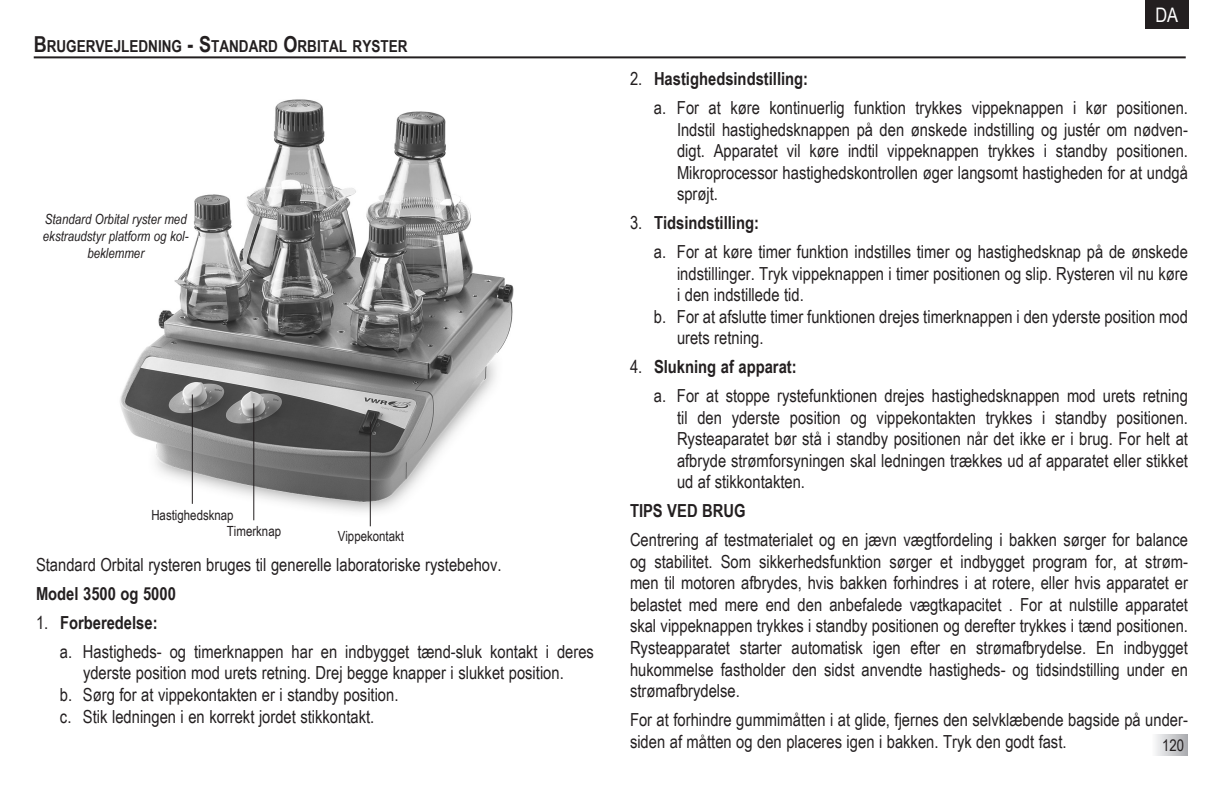
<style>
.page{position:relative;width:1224px;height:792px;background:#fff}
.page>*{position:absolute;margin:0;border:0;box-sizing:border-box;transform-origin:0 0}
.t1{font:20px "Arial Narrow";color:#fff}
.t2{font:18px/21.6px "Arial Narrow";color:#231f20;text-align:justify}
.t3{font:700 18px "Arial Narrow";color:#231f20}
.line_below{font:700 16.4px "Arial Narrow";color:#231f20}
.t4{font:16px "Arial Narrow";color:#231f20}
.t5{font:italic 14px/16.8px "Arial Narrow";color:#231f20;text-align:center}
.t6{font:14px "Arial Narrow";color:#231f20}
.s1{font-size:22px}
.s2{font-weight:400}
</style>
<div class="page">
<img style="left:120px;top:99px;width:394px;height:428px">
<hr style="left:192px;top:394px;width:1px;height:110px;background:#231f20">
<hr style="left:253px;top:403px;width:1px;height:117px;background:#231f20">
<hr style="left:370px;top:422px;width:1px;height:104px;background:#231f20">
<div style="left:1145px;top:0;width:44px;height:29px;background:#231f20"></div>
<hr style="left:34px;top:56px;width:1152px;height:2px;background:#231f20">
<svg style="left:1155px;top:734px;width:33px;height:22px"></svg>
<p class="line_below" style="left:34px;top:34px;width:375px"><span class="s1">B</span>RUGERVEJLEDNING <span class="s1">- S</span>TANDARD <span class="s1">O</span>RBITAL RYSTER</p>
<p class="t5" style="left:43px;top:210px;width:147px">Standard Orbital ryster med ekstraudstyr platform og kol&shy;beklemmer</p>
<p class="t6" style="left:151px;top:505px;width:84px">Hastighedsknap</p>
<p class="t6" style="left:227px;top:521px;width:56px">Timerknap</p>
<p class="t6" style="left:338px;top:526px;width:68px">Vippekontakt</p>
<p class="t2" style="left:36px;top:554px;width:467px">Standard Orbital rysteren bruges til generelle laboratoriske rystebehov.</p>
<p class="t3" style="left:36px;top:580px;width:141px">Model 3500 og 5000</p>
<p class="t3" style="left:36px;top:609px;width:123px"><span class="s2">1.</span> Forberedelse:</p>
<p class="t2" style="left:60px;top:640px;width:535px;text-align:center">a. Hastigheds- og timerknappen har en indbygget tænd-sluk kontakt i deres yderste position mod urets retning. Drej begge knapper i slukket position.</p>
<p class="t2" style="left:60px;top:683px;width:340px">b. Sørg for at vippekontakten er i standby position.</p>
<p class="t2" style="left:60px;top:705px;width:316px">c. Stik ledningen i en korrekt jordet stikkontakt.</p>
<p class="t1" style="left:1155px;top:0;width:24px">DA</p>
<p class="t3" style="left:630px;top:65px;width:180px"><span class="s2">2.</span> Hastighedsindstilling:</p>
<p class="t2" style="left:677px;top:96px;width:513px;text-indent:-23px">a. For at køre kontinuerlig funktion trykkes vippeknappen i kør positionen.<br>Indstil hastighedsknappen på den ønskede indstilling og justér om nødven&shy;digt. Apparatet vil køre indtil vippeknappen trykkes i standby positionen.<br>Mikroprocessor hastighedskontrollen øger langsomt hastigheden for at undgå sprøjt.</p>
<p class="t3" style="left:630px;top:209px;width:130px"><span class="s2">3.</span> Tidsindstilling:</p>
<p class="t2" style="left:677px;top:240px;width:513px;text-indent:-23px">a. For at køre timer funktion indstilles timer og hastighedsknap på de ønskede indstillinger. Tryk vippeknappen i timer positionen og slip. Rysteren vil nu køre i den indstillede tid.</p>
<p class="t2" style="left:677px;top:305px;width:512px;text-indent:-23px">b. For at afslutte timer funktionen drejes timerknappen i den yderste position mod urets retning.</p>
<p class="t3" style="left:630px;top:353px;width:168px"><span class="s2">4.</span> Slukning af apparat:</p>
<p class="t2" style="left:677px;top:384px;width:513px;text-indent:-23px">a. For at stoppe rystefunktionen drejes hastighedsknappen mod urets retning til den yderste position og vippekontakten trykkes i standby positionen.<br>Rysteaparatet bør stå i standby positionen når det ikke er i brug. For helt at afbryde strømforsyningen skal ledningen trækkes ud af apparatet eller stikket ud af stikkontakten.</p>
<p class="t3" style="left:630px;top:497px;width:117px">TIPS VED BRUG</p>
<p class="t2" style="left:630px;top:528px;width:560px">Centrering af testmaterialet og en jævn vægtfordeling i bakken sørger for balance og stabilitet. Som sikkerhedsfunktion sørger et indbygget program for, at strøm&shy;men til motoren afbrydes, hvis bakken forhindres i at rotere, eller hvis apparatet er belastet med mere end den anbefalede vægtkapacitet . For at nulstille apparatet skal vippeknappen trykkes i standby positionen og derefter trykkes i tænd positionen.<br>Rysteapparatet starter automatisk igen efter en strømafbrydelse. En indbygget hukommelse fastholder den sidst anvendte hastigheds- og tidsindstilling under en strømafbrydelse.</p>
<p class="t2" style="left:630px;top:708px;width:560px">For at forhindre gummimåtten i at glide, fjernes den selvklæbende bagside på under&shy;siden af måtten og den placeres igen i bakken. Tryk den godt fast.</p>
<p class="t4" style="left:1162px;top:734px;width:23px">120</p>
</div>
